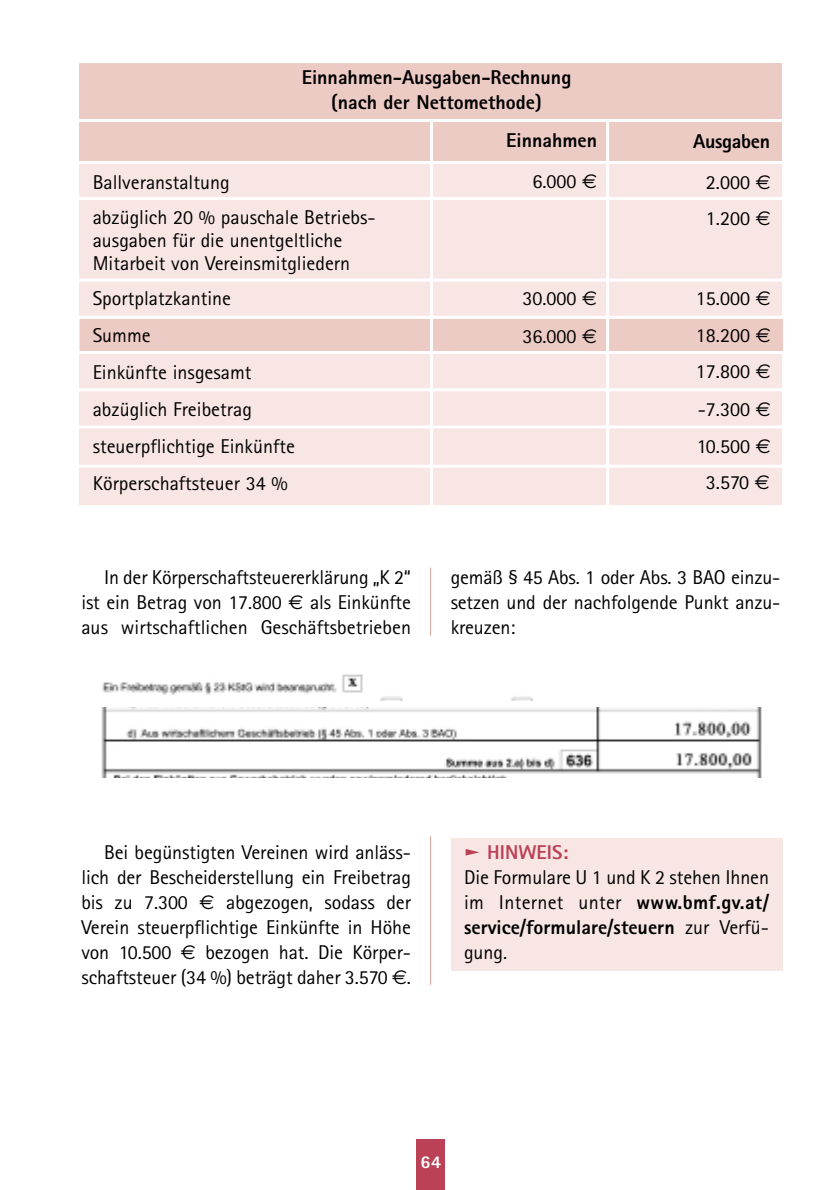
<style>
.page{position:relative;width:838px;height:1190px;background:#fff}
.page>*{position:absolute;margin:0;border:0;box-sizing:border-box;transform-origin:0 0}
.t1{font:20px/25px "Rotis Sans Serif";color:#000}
.t2{font:800 20px/41px "Rotis Sans Serif";color:#000;text-align:right}
.t3{font:800 18px "Rotis Sans Serif";color:#fff}
.s1{font-weight:400}
.s2{font-family:"Euro Sans";font-weight:400}
.s3{font-family:"Euro Sans"}
.s4{color:#bb4156}
.s5{font-weight:800;color:#bb4156}
.s6{font-weight:800}
</style>
<div class="page">
<div style="left:79px;top:164px;width:703px;height:341px;background:#f7e6e3"></div>
<div style="left:80px;top:319px;width:703px;height:31px;background:#edcbc5"></div>
<div style="left:451px;top:838px;width:331px;height:133px;background:#f7e6e3"></div>
<div style="left:417px;top:1140px;width:28px;height:50px;background:#bb4156"></div>
<div style="left:79px;top:122px;width:703px;height:38px;background:#edcbc5"></div>
<div style="left:79px;top:63px;width:703px;height:55px;background:#edcbc5"></div>
<hr style="left:430px;top:120px;width:3px;height:388px;background:#fff">
<hr style="left:606px;top:122px;width:3px;height:387px;background:#fff">
<hr style="left:70px;top:197px;width:727px;height:3px;background:#fff">
<hr style="left:69px;top:279px;width:727px;height:3px;background:#fff">
<hr style="left:69px;top:316px;width:727px;height:3px;background:#fff">
<hr style="left:69px;top:351px;width:727px;height:3px;background:#fff">
<hr style="left:69px;top:388px;width:727px;height:3px;background:#fff">
<hr style="left:69px;top:425px;width:727px;height:3px;background:#fff">
<hr style="left:69px;top:465px;width:727px;height:3px;background:#fff">
<img style="left:101px;top:708px;width:661px;height:69px">
<img style="left:102px;top:674px;width:431px;height:26px">
<hr style="left:430px;top:568px;width:1px;height:68px;background:#e0a7a3">
<hr style="left:430px;top:836px;width:1px;height:149px;background:#e0a7a3">
<p class="t2" style="left:302px;top:67px;width:271px;line-height:25px;text-align:center">Einnahmen-Ausgaben-Rechnung (nach der Nettomethode)</p>
<p class="t1" style="left:93px;top:166px;width:285px;line-height:35px">Ballveranstaltung<br>abzüglich 20 % pauschale Betriebs-</p>
<p class="t1" style="left:93px;top:230px;width:259px;line-height:23px">ausgaben für die unentgeltliche<br>Mitarbeit von Vereinsmitgliedern</p>
<p class="t1" style="left:93px;top:281px;width:204px;line-height:37px">Sportplatzkantine<br>Summe<br>Einkünfte insgesamt abzüglich Freibetrag steuerpflichtige Einkünfte<br>Körperschaftsteuer 34 %</p>
<p class="t2" style="left:506px;top:121px;width:93px">Einnahmen<br><span class="s1">6.000</span> <span class="s2">€</span></p>
<p class="t1" style="left:522px;top:281px;width:76px;line-height:38px">30.000 <span class="s3">€<br></span>36.000 <span class="s3">€</span></p>
<p class="t2" style="left:693px;top:123px;width:79px">Ausgaben<br><span class="s1">2.000</span> <span class="s2">€</span></p>
<p class="t1" style="left:706px;top:208px;width:66px">1.200 <span class="s3">€</span></p>
<p class="t1" style="left:696px;top:282px;width:76px;line-height:36.4px;text-align:justify">15.000 <span class="s3">€ </span>18.200 <span class="s3">€ </span>17.800 <span class="s3">€</span></p>
<p class="t1" style="left:697px;top:393px;width:76px;line-height:36.4px;text-align:center">-7.300 <span class="s3">€<br></span>10.500 <span class="s3">€<br></span>3.570 <span class="s3">€</span></p>
<p class="t1" style="left:81px;top:567px;width:331px;text-align:justify;text-indent:23px">In der Körperschaftsteuererklärung „K 2“ ist ein Betrag von 17.800 <span class="s3">€</span> als Einkünfte aus wirtschaftlichen Geschäftsbetrieben</p>
<p class="t1" style="left:451px;top:567px;width:331px;text-align:justify">gemäß § 45 Abs. 1 oder Abs. 3 BAO einzu&shy;setzen und der nachfolgende Punkt anzu&shy;kreuzen:</p>
<p class="t1" style="left:81px;top:842px;width:331px;text-align:justify;text-indent:23px">Bei begünstigten Vereinen wird anläss&shy;lich der Bescheiderstellung ein Freibetrag bis zu 7.300 <span class="s3">€</span> abgezogen, sodass der Verein steuerpflichtige Einkünfte in Höhe von 10.500 <span class="s3">€</span> bezogen hat. Die Körper&shy;schaftsteuer (34 %) beträgt daher 3.570 <span class="s3">€</span>.</p>
<p class="t1" style="left:464px;top:842px;width:306px"><span class="s4">❑</span> <span class="s5">HINWEIS:<br></span>Die Formulare U 1 und K 2 stehen Ihnen im Internet unter <span class="s6">www.bmf.gv.at/ service/formulare/steuern</span> zur Verfü&shy;gung.</p>
<p class="t3" style="left:420px;top:1156px;width:22px">64</p>
</div>
